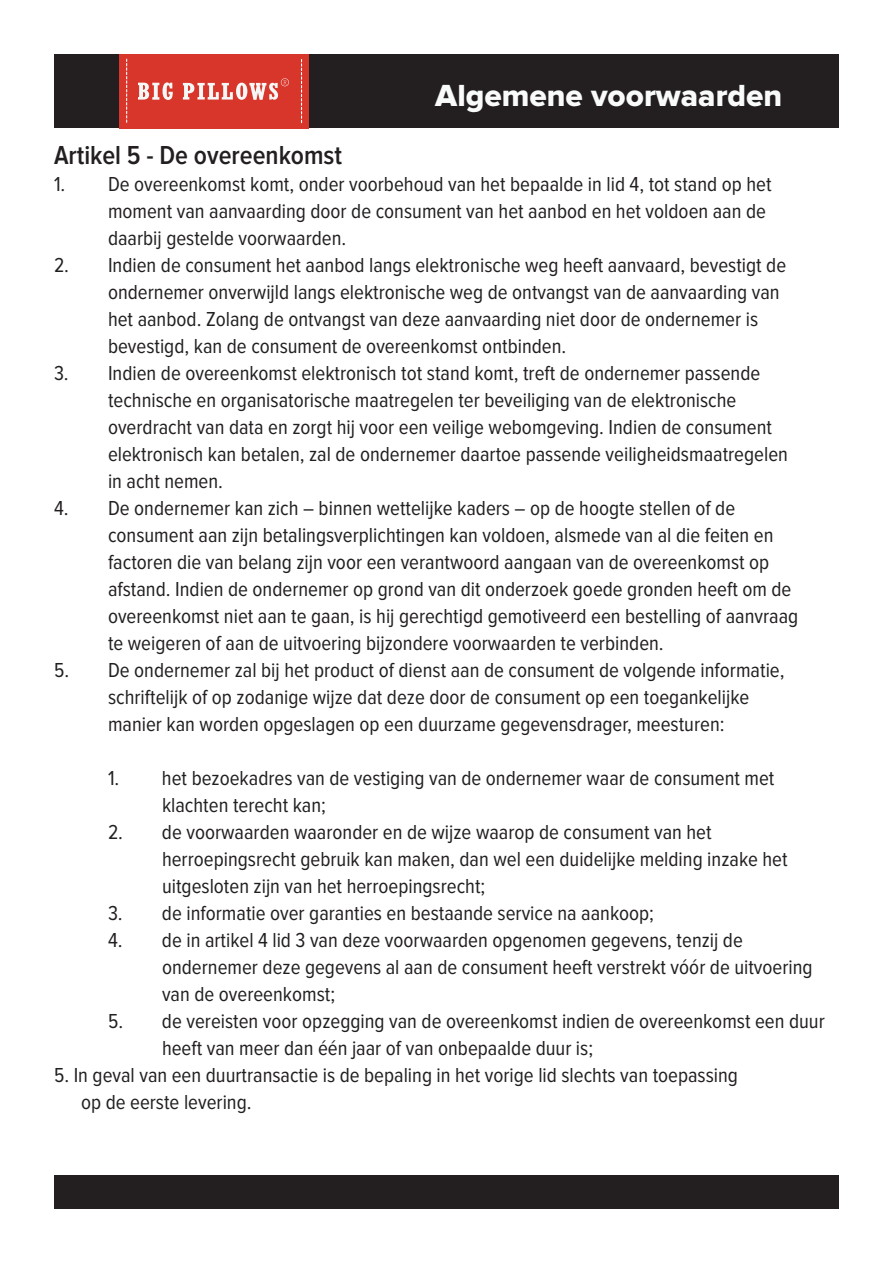
<style>
.page{position:relative;width:893px;height:1263px;background:#fff}
.page>*{position:absolute;margin:0;border:0;box-sizing:border-box;transform-origin:0 0}
.t1{font:31.65px "Proxima Nova Extrabld";color:#f9fafa}
.t2{font:600 27px "Proxima Nova Cond";color:#231f20}
.t3{font:21px "Proxima Nova Cond";color:#231f20}
</style>
<div class="page">
<div style="left:54px;top:54px;width:785px;height:74px;background:#231f20"></div>
<div style="left:119px;top:54px;width:190px;height:74px;background:#d9362b"></div>
<svg style="left:183px;top:78px;width:106px;height:22px"></svg>
<svg style="left:138px;top:82px;width:35px;height:18px"></svg>
<svg style="left:301px;top:59px;width:1px;height:64px"></svg>
<svg style="left:126px;top:58px;width:1px;height:65px"></svg>
<div style="left:54px;top:1175px;width:785px;height:34px;background:#231f20"></div>
<h1 class="t1" style="left:435px;top:81px;width:349px">Algemene voorwaarden</h1>
<p class="t2" style="left:54px;top:142px;width:290px">Artikel 5 - De overeenkomst</p>
<p class="t3" style="left:54px;top:174px;width:719px">1. De overeenkomst komt, onder voorbehoud van het bepaalde in lid 4, tot stand op het</p>
<p class="t3" style="left:108px;top:201px;width:660px">moment van aanvaarding door de consument van het aanbod en het voldoen aan de</p>
<p class="t3" style="left:108px;top:228px;width:240px">daarbij gestelde voorwaarden.</p>
<p class="t3" style="left:54px;top:255px;width:734px">2. Indien de consument het aanbod langs elektronische weg heeft aanvaard, bevestigt de</p>
<p class="t3" style="left:108px;top:282px;width:673px">ondernemer onverwijld langs elektronische weg de ontvangst van de aanvaarding van</p>
<p class="t3" style="left:108px;top:309px;width:652px">het aanbod. Zolang de ontvangst van deze aanvaarding niet door de ondernemer is</p>
<p class="t3" style="left:108px;top:336px;width:460px">bevestigd, kan de consument de overeenkomst ontbinden.</p>
<p class="t3" style="left:54px;top:363px;width:708px">3. Indien de overeenkomst elektronisch tot stand komt, treft de ondernemer passende</p>
<p class="t3" style="left:108px;top:390px;width:630px">technische en organisatorische maatregelen ter beveiliging van de elektronische</p>
<p class="t3" style="left:108px;top:417px;width:665px">overdracht van data en zorgt hij voor een veilige webomgeving. Indien de consument</p>
<p class="t3" style="left:108px;top:444px;width:681px">elektronisch kan betalen, zal de ondernemer daartoe passende veiligheidsmaatregelen</p>
<p class="t3" style="left:108px;top:471px;width:117px">in acht nemen.</p>
<p class="t3" style="left:54px;top:498px;width:683px">4. De ondernemer kan zich – binnen wettelijke kaders – op de hoogte stellen of de</p>
<p class="t3" style="left:108px;top:525px;width:667px">consument aan zijn betalingsverplichtingen kan voldoen, alsmede van al die feiten en</p>
<p class="t3" style="left:108px;top:552px;width:663px">factoren die van belang zijn voor een verantwoord aangaan van de overeenkomst op</p>
<p class="t3" style="left:108px;top:579px;width:685px">afstand. Indien de ondernemer op grond van dit onderzoek goede gronden heeft om de</p>
<p class="t3" style="left:108px;top:606px;width:692px">overeenkomst niet aan te gaan, is hij gerechtigd gemotiveerd een bestelling of aanvraag</p>
<p class="t3" style="left:108px;top:633px;width:557px">te weigeren of aan de uitvoering bijzondere voorwaarden te verbinden.</p>
<p class="t3" style="left:54px;top:660px;width:732px">5. De ondernemer zal bij het product of dienst aan de consument de volgende informatie,</p>
<p class="t3" style="left:108px;top:687px;width:643px">schriftelijk of op zodanige wijze dat deze door de consument op een toegankelijke</p>
<p class="t3" style="left:108px;top:714px;width:618px">manier kan worden opgeslagen op een duurzame gegevensdrager, meesturen:</p>
<p class="t3" style="left:108px;top:768px;width:668px">1. het bezoekadres van de vestiging van de ondernemer waar de consument met</p>
<p class="t3" style="left:162px;top:795px;width:165px">klachten terecht kan;</p>
<p class="t3" style="left:108px;top:822px;width:605px">2. de voorwaarden waaronder en de wijze waarop de consument van het</p>
<p class="t3" style="left:162px;top:849px;width:627px">herroepingsrecht gebruik kan maken, dan wel een duidelijke melding inzake het</p>
<p class="t3" style="left:162px;top:876px;width:325px">uitgesloten zijn van het herroepingsrecht;</p>
<p class="t3" style="left:108px;top:903px;width:548px">3. de informatie over garanties en bestaande service na aankoop;</p>
<p class="t3" style="left:108px;top:930px;width:636px">4. de in artikel 4 lid 3 van deze voorwaarden opgenomen gegevens, tenzij de</p>
<p class="t3" style="left:162px;top:957px;width:652px">ondernemer deze gegevens al aan de consument heeft verstrekt vóór de uitvoering</p>
<p class="t3" style="left:162px;top:984px;width:175px">van de overeenkomst;</p>
<p class="t3" style="left:108px;top:1011px;width:718px">5. de vereisten voor opzegging van de overeenkomst indien de overeenkomst een duur</p>
<p class="t3" style="left:162px;top:1038px;width:433px">heeft van meer dan één jaar of van onbepaalde duur is;</p>
<p class="t3" style="left:54px;top:1065px;width:686px">5. In geval van een duurtransactie is de bepaling in het vorige lid slechts van toepassing</p>
<p class="t3" style="left:81px;top:1092px;width:172px">op de eerste levering.</p>
</div>
